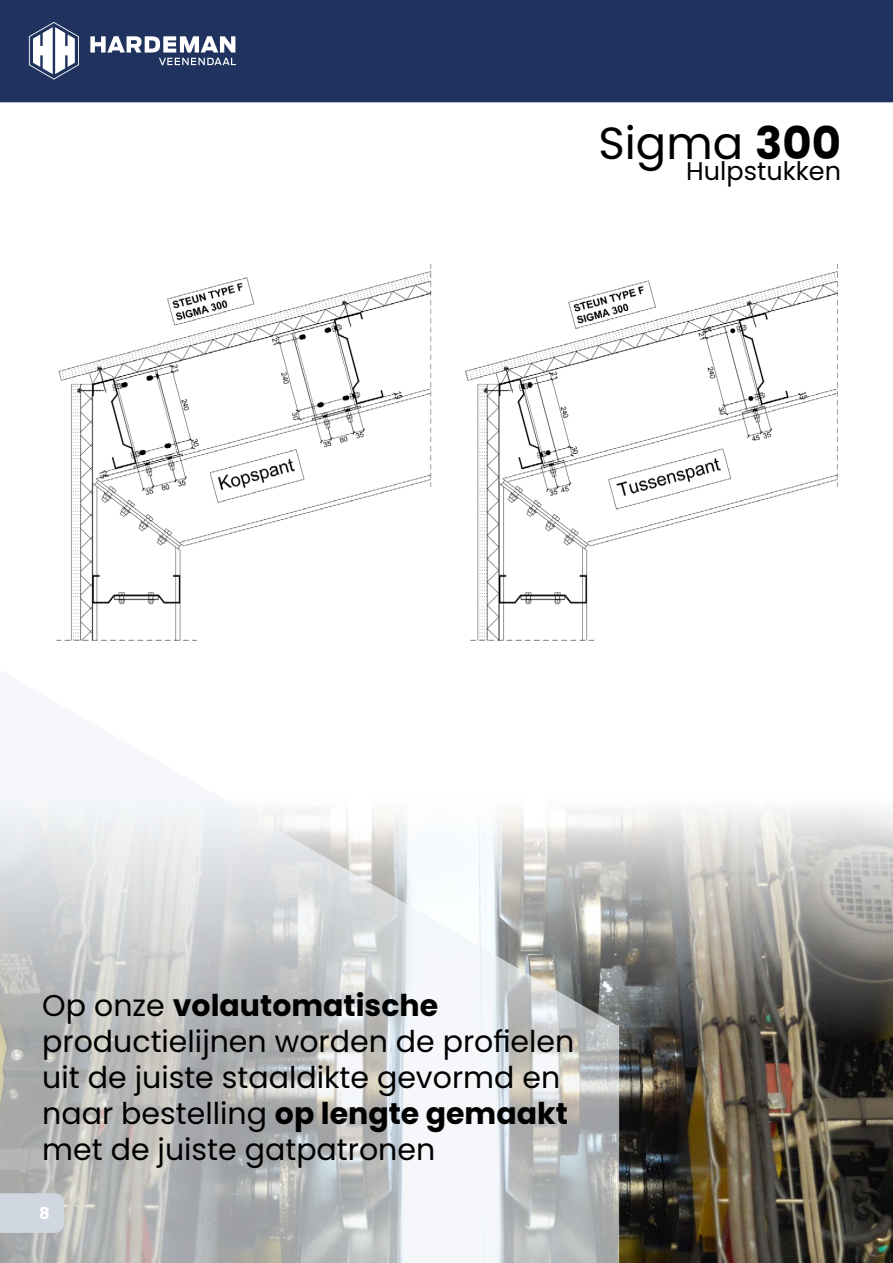
<style>
.page{position:relative;width:893px;height:1263px;background:#fff}
.page>*{position:absolute;margin:0;border:0;box-sizing:border-box;transform-origin:0 0}
.t1{font:45px "Poppins";color:#000}
.t2{font:30px/36px "Poppins";color:#000}
.t3{font:25.5px "Poppins";color:#000}
.t4{font:700 16.5px "Poppins";color:#fff}
.s1{font-weight:700}
</style>
<div class="page">
<img style="left:619px;top:807px;width:274px;height:456px">
<svg style="left:0;top:799px;width:619px;height:464px"></svg>
<img style="left:56px;top:264px;width:782px;height:377px">
<div style="left:0;top:0;width:893px;height:102px;background:#20335f"></div>
<svg style="left:29px;top:22px;width:50px;height:58px"></svg>
<svg style="left:90px;top:36px;width:146px;height:29px"></svg>
<div style="left:0;top:1193px;width:64px;height:40px;background:#d0d7e1"></div>
<h1 class="t1" style="left:598px;top:117px;width:244px">Sigma <span class="s1">300</span></h1>
<p class="t3" style="left:686px;top:156px;width:156px">Hulpstukken</p>
<p class="t2" style="left:42px;top:987px;width:534px">Op onze <span class="s1">volautomatische </span>productielijnen worden de profielen uit de juiste staaldikte gevormd en naar bestelling <span class="s1">op lengte gemaakt </span>met de juiste gatpatronen</p>
<p class="t4" style="left:39px;top:1203px;width:12px">8</p>
</div>
